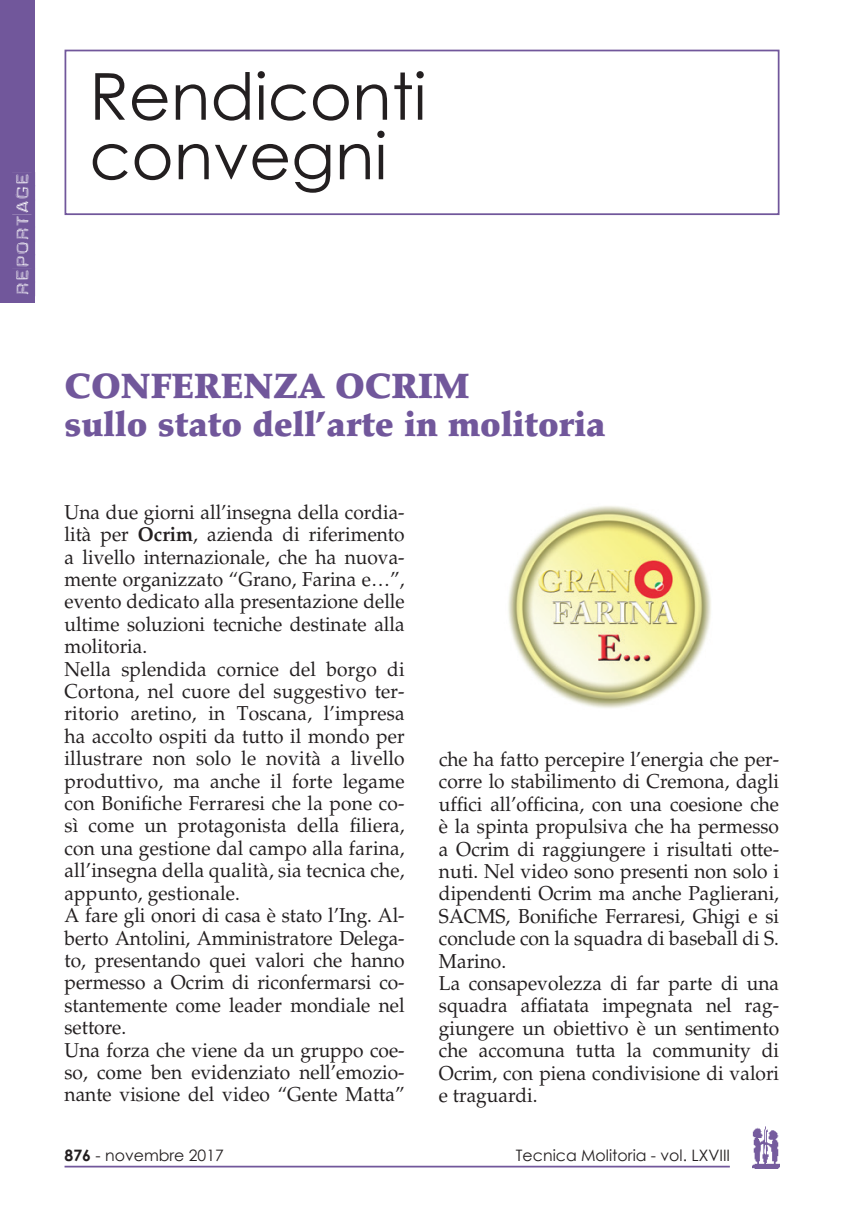
<style>
.page{position:relative;width:854px;height:1211px;background:#fff}
.page>*{position:absolute;margin:0;border:0;box-sizing:border-box;transform-origin:0 0}
.t1{font:64.75px/59.5px "Century Gothic";color:#231f20}
.t2{font:900 35px/38.5px "Palatino LT Std";color:#71579b}
.t3{font:35px "Dymo";color:#71579b}
.t4{font:20.12px/22.4px "Palatino LT Std";color:#231f20;scale:.95 1}
.t5{font:15.75px "Century Gothic";color:#231f20}
.s1{font-weight:700}
</style>
<div class="page">
<hr style="left:64px;top:1165px;width:665px;height:2px;background:#71579b">
<img style="left:752px;top:1126px;width:27px;height:42px">
<div style="left:0;top:0;width:35px;height:303px;background:#71579b"></div>
<div style="left:12px;top:172px;width:19px;height:124px;background:#fff"></div>
<div style="left:64px;top:50px;width:715px;height:165px;border:2px solid #71579b"></div>
<img style="left:508px;top:506px;width:203px;height:202px">
<h2 class="t3" style="left:4px;top:296px;width:125px;rotate:-90deg">REPORTAGE</h2>
<h1 class="t1" style="left:89px;top:66px;width:338px">Rendiconti convegni</h1>
<h2 class="t2" style="left:64px;top:367px;width:542px">CONFERENZA OCRIM<br>sullo stato dell’arte in molitoria</h2>
<p class="t4" style="left:64px;top:501px;width:359px">Una due giorni all’insegna della cordia&shy;lità per <span class="s1">Ocrim</span>, azienda di riferimento a livello internazionale, che ha nuova&shy;mente organizzato “Grano, Farina e…”, evento dedicato alla presentazione delle ultime soluzioni tecniche destinate alla molitoria.<br>Nella splendida cornice del borgo di Cortona, nel cuore del suggestivo ter&shy;ritorio aretino, in Toscana, l’impresa ha accolto ospiti da tutto il mondo per illustrare non solo le novità a livello produttivo, ma anche il forte legame con Bonifiche Ferraresi che la pone co&shy;sì come un protagonista della filiera, con una gestione dal campo alla farina, all’insegna della qualità, sia tecnica che, appunto, gestionale.<br>A fare gli onori di casa è stato l’Ing. Al&shy;berto Antolini, Amministratore Delega&shy;to, presentando quei valori che hanno permesso a Ocrim di riconfermarsi co&shy;stantemente come leader mondiale nel settore.<br>Una forza che viene da un gruppo coe&shy;so, come ben evidenziato nell’emozio&shy;nante visione del video “Gente Matta”</p>
<p class="t4" style="left:439px;top:748px;width:359px">che ha fatto percepire l’energia che per&shy;corre lo stabilimento di Cremona, dagli uffici all’officina, con una coesione che è la spinta propulsiva che ha permesso a Ocrim di raggiungere i risultati otte&shy;nuti. Nel video sono presenti non solo i dipendenti Ocrim ma anche Paglierani, SACMS, Bonifiche Ferraresi, Ghigi e si conclude con la squadra di baseball di S.<br>Marino.<br>La consapevolezza di far parte di una squadra affiatata impegnata nel rag&shy;giungere un obiettivo è un sentimento che accomuna tutta la community di Ocrim, con piena condivisione di valori e traguardi.</p>
<p class="t5" style="left:64px;top:1145px;width:161px"><span class="s1">876</span> - novembre 2017</p>
<p class="t5" style="left:515px;top:1145px;width:216px">Tecnica Molitoria - vol. LXVIII</p>
</div>
